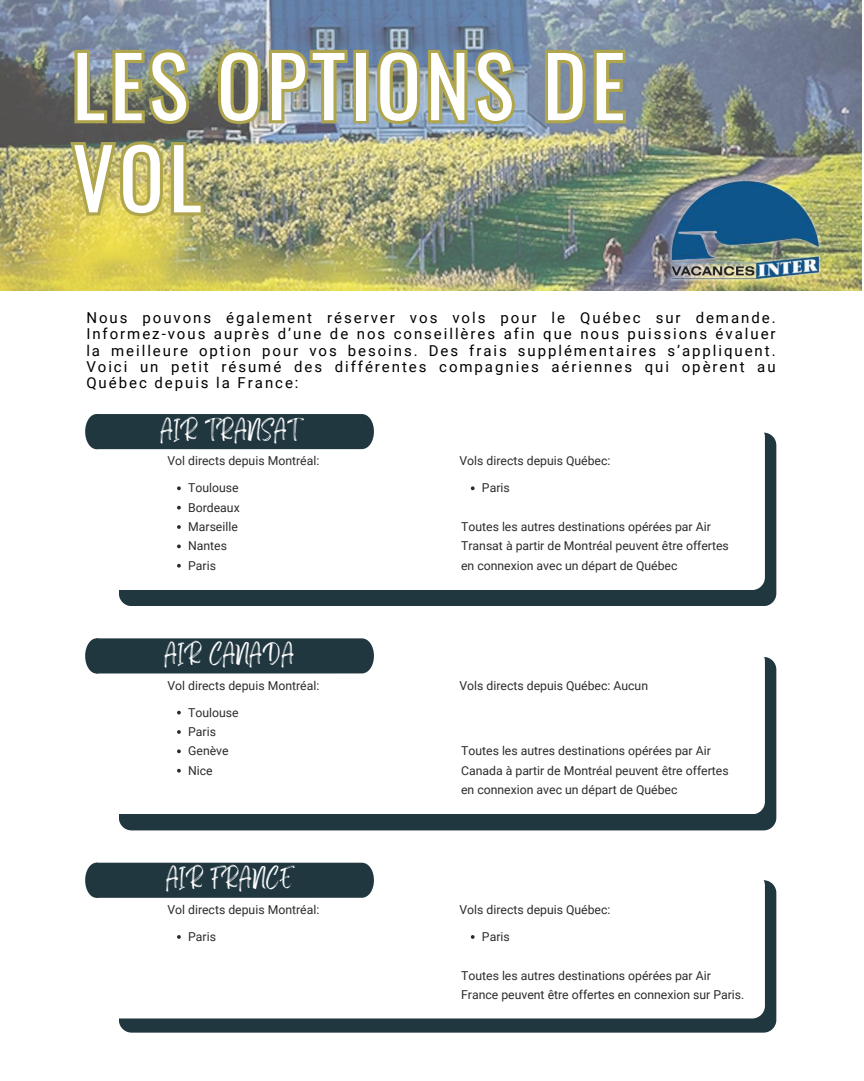
<style>
.page{position:relative;width:864px;height:1081px;background:#fff}
.page>*{position:absolute;margin:0;border:0;box-sizing:border-box;transform-origin:0 0}
.t1{font:82.88px/92.1px "Oswald";letter-spacing:.06em;color:#fff}
.t2{font:15px/16.4px "Roboto";letter-spacing:.13em;color:#000;text-align:justify}
.t3{font:14.92px "Brightwall";letter-spacing:.045em;color:#fff}
.t4{font:12.23px/19.4px "Roboto";color:#2b2b2b}
</style>
<div class="page">
<img style="left:0;top:0;width:862px;height:290px">
<img style="left:71px;top:43px;width:558px;height:85px">
<svg style="left:67px;top:137px;width:140px;height:88px;background:#b8b061"></svg>
<img style="left:661px;top:175px;width:168px;height:109px">
<div style="left:119px;top:432px;width:657px;height:174px;background:#213740;border-radius:13px"></div>
<div style="left:107px;top:424px;width:658px;height:165px;background:#fff;border-radius:13px"></div>
<div style="left:85px;top:414px;width:289px;height:35px;background:#213740"></div>
<svg style="left:177px;top:486px;width:4px;height:4px"></svg>
<svg style="left:177px;top:505px;width:4px;height:4px"></svg>
<svg style="left:177px;top:525px;width:4px;height:3px"></svg>
<svg style="left:177px;top:544px;width:4px;height:4px"></svg>
<svg style="left:177px;top:563px;width:4px;height:4px"></svg>
<svg style="left:471px;top:486px;width:4px;height:4px"></svg>
<div style="left:119px;top:656px;width:657px;height:174px;background:#213740;border-radius:13px"></div>
<div style="left:107px;top:648px;width:658px;height:166px;background:#fff;border-radius:13px"></div>
<div style="left:85px;top:638px;width:289px;height:35px;background:#213740"></div>
<svg style="left:177px;top:710px;width:4px;height:4px"></svg>
<svg style="left:177px;top:730px;width:4px;height:3px"></svg>
<svg style="left:177px;top:749px;width:4px;height:4px"></svg>
<svg style="left:177px;top:768px;width:4px;height:4px"></svg>
<div style="left:119px;top:879px;width:657px;height:153px;background:#213740;border-radius:13px"></div>
<div style="left:107px;top:872px;width:658px;height:146px;background:#fff;border-radius:13px"></div>
<div style="left:85px;top:862px;width:289px;height:35px;background:#213740"></div>
<svg style="left:177px;top:935px;width:4px;height:3px"></svg>
<svg style="left:471px;top:935px;width:4px;height:3px"></svg>
<h1 class="t1" style="left:72px;top:37px;width:554px">LES OPTIONS DE<br>VOL</h1>
<p class="t2" style="left:86px;top:310px;width:691px">Nous pouvons également réserver vos vols pour le Québec sur demande.<br>Informez-vous auprès d’une de nos conseillères afin que nous puissions évaluer la meilleure option pour vos besoins. Des frais supplémentaires s’appliquent.<br>Voici un petit résumé des différentes compagnies aériennes qui opèrent au Québec depuis la France:</p>
<p class="t3" style="left:161px;top:424px;width:139px">AIR TRANSAT</p>
<p class="t4" style="left:188px;top:447px;width:133px;line-height:26.8px;text-indent:-21px">Vol directs depuis Montréal:<br>Toulouse</p>
<p class="t4" style="left:188px;top:497px;width:53px">Bordeaux<br>Marseille<br>Nantes<br>Paris</p>
<p class="t3" style="left:165px;top:648px;width:131px">AIR CANADA</p>
<p class="t4" style="left:188px;top:672px;width:133px;line-height:26.8px;text-indent:-21px">Vol directs depuis Montréal:<br>Toulouse</p>
<p class="t4" style="left:188px;top:721px;width:42px">Paris<br>Genève<br>Nice</p>
<p class="t4" style="left:482px;top:447px;width:130px;line-height:26.8px;text-indent:-22px">Vols directs depuis Québec:<br>Paris</p>
<p class="t4" style="left:461px;top:517px;width:269px">Toutes les autres destinations opérées par Air<br>Transat à partir de Montréal peuvent être offertes en connexion avec un départ de Québec</p>
<p class="t4" style="left:460px;top:675px;width:190px">Vols directs depuis Québec: Aucun</p>
<p class="t4" style="left:461px;top:741px;width:269px">Toutes les autres destinations opérées par Air<br>Canada à partir de Montréal peuvent être offertes en connexion avec un départ de Québec</p>
<p class="t3" style="left:166px;top:873px;width:128px">AIR FRANCE</p>
<p class="t4" style="left:188px;top:896px;width:133px;line-height:26.8px;text-indent:-21px">Vol directs depuis Montréal:<br>Paris</p>
<p class="t4" style="left:482px;top:896px;width:130px;line-height:26.8px;text-indent:-22px">Vols directs depuis Québec:<br>Paris</p>
<p class="t4" style="left:461px;top:965px;width:285px">Toutes les autres destinations opérées par Air<br>France peuvent être offertes en connexion sur Paris.</p>
</div>
